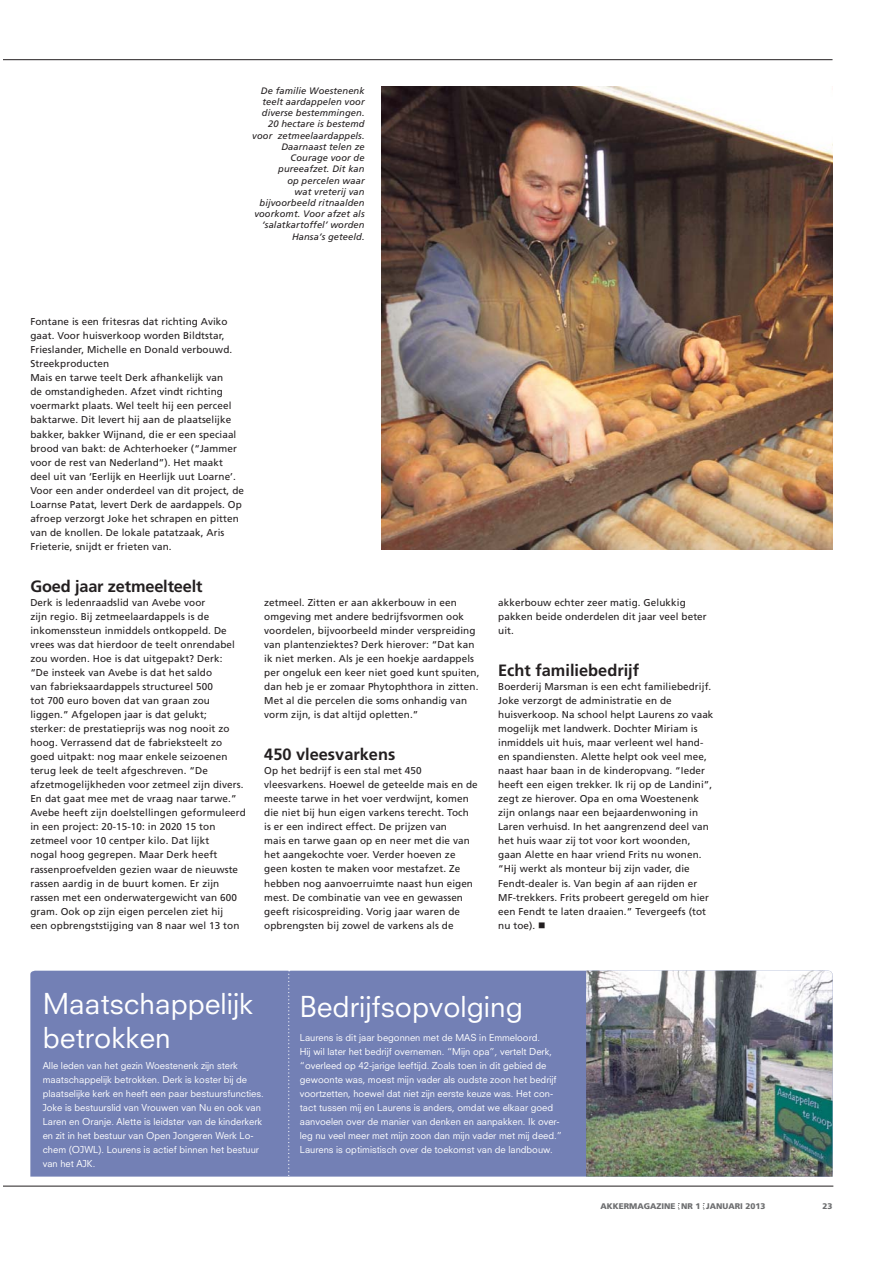
<style>
.page{position:relative;width:893px;height:1263px;background:#fff}
.page>*{position:absolute;margin:0;border:0;box-sizing:border-box;transform-origin:0 0}
.t1{font:28.05px/33.6px "Neuzeit SLT Std";color:#fff}
.t2{font:700 16.35px "Frutiger LT Std";color:#231f20}
.t3{font:9.9px/14.1px "Frutiger LT Std";letter-spacing:.01em;color:#231f20}
.t4{font:9.3px/14.1px "Neuzeit SLT Std";color:#fff}
.t5{font:italic 9.3px/11.2px "Frutiger LT Std";letter-spacing:.01em;color:#231f20;text-align:right}
.t6{font:900 8.25px "Frutiger LT Std";color:#6d6e70}
</style>
<div class="page">
<hr style="left:4px;top:59px;width:828px;height:1px;background:#231f20">
<hr style="left:4px;top:1186px;width:829px;height:1px;background:#231f20">
<img style="left:381px;top:87px;width:451px;height:463px">
<div style="left:30px;top:971px;width:556px;height:206px;background:#7380b5"></div>
<img style="left:586px;top:971px;width:246px;height:206px">
<svg style="left:288px;top:970px;width:2px;height:207px"></svg>
<p class="t5" style="left:252px;top:85px;width:114px">De familie Woestenenk teelt aardappelen voor diverse bestemmingen.<br>20 hectare is bestemd voor zetmeelaardappels.<br>Daarnaast telen ze<br>Courage voor de pureeafzet. Dit kan<br>op percelen waar<br>wat vreterij van bijvoorbeeld ritnaalden voorkomt. Voor afzet als ‘salatkartoffel’ worden<br>Hansa’s geteeld.</p>
<p class="t3" style="left:30px;top:315px;width:215px">Fontane is een fritesras dat richting Aviko gaat. Voor huisverkoop worden Bildtstar, Frieslander, Michelle en Donald verbouwd.<br>Streekproducten<br>Mais en tarwe teelt Derk afhankelijk van<br>de omstandigheden. Afzet vindt richting voermarkt plaats. Wel teelt hij een perceel baktarwe. Dit levert hij aan de plaatselijke bakker, bakker Wijnand, die er een speciaal brood van bakt: de Achterhoeker (“Jammer voor de rest van Nederland”). Het maakt deel uit van ‘Eerlijk en Heerlijk uut Loarne’.<br>Voor een ander onderdeel van dit project, de Loarnse Patat, levert Derk de aardappels. Op afroep verzorgt Joke het schrapen en pitten van de knollen. De lokale patatzaak, Aris Frieterie, snijdt er frieten van.</p>
<h2 class="t2" style="left:30px;top:579px;width:174px">Goed jaar zetmeelteelt</h2>
<p class="t3" style="left:30px;top:596px;width:217px">Derk is ledenraadslid van Avebe voor<br>zijn regio. Bij zetmeelaardappels is de inkomenssteun inmiddels ontkoppeld. De vrees was dat hierdoor de teelt onrendabel zou worden. Hoe is dat uitgepakt? Derk:<br>“De insteek van Avebe is dat het saldo<br>van fabrieksaardappels structureel 500<br>tot 700 euro boven dat van graan zou liggen.” Afgelopen jaar is dat gelukt;<br>sterker: de prestatieprijs was nog nooit zo hoog. Verrassend dat de fabrieksteelt zo goed uitpakt: nog maar enkele seizoenen terug leek de teelt afgeschreven. “De afzetmogelijkheden voor zetmeel zijn divers.<br>En dat gaat mee met de vraag naar tarwe.” Avebe heeft zijn doelstellingen geformuleerd in een project: 20-15-10: in 2020 15 ton zetmeel voor 10 centper kilo. Dat lijkt<br>nogal hoog gegrepen. Maar Derk heeft rassenproefvelden gezien waar de nieuwste rassen aardig in de buurt komen. Er zijn rassen met een onderwatergewicht van 600 gram. Ook op zijn eigen percelen ziet hij<br>een opbrengststijging van 8 naar wel 13 ton</p>
<p class="t3" style="left:264px;top:596px;width:217px">zetmeel. Zitten er aan akkerbouw in een omgeving met andere bedrijfsvormen ook voordelen, bijvoorbeeld minder verspreiding van plantenziektes? Derk hierover: “Dat kan ik niet merken. Als je een hoekje aardappels per ongeluk een keer niet goed kunt spuiten, dan heb je er zomaar Phytophthora in zitten.<br>Met al die percelen die soms onhandig van vorm zijn, is dat altijd opletten.”</p>
<h2 class="t2" style="left:264px;top:748px;width:133px">450 vleesvarkens</h2>
<p class="t3" style="left:264px;top:764px;width:215px">Op het bedrijf is een stal met 450 vleesvarkens. Hoewel de geteelde mais en de meeste tarwe in het voer verdwijnt, komen die niet bij hun eigen varkens terecht. Toch is er een indirect effect. De prijzen van<br>mais en tarwe gaan op en neer met die van het aangekochte voer. Verder hoeven ze geen kosten te maken voor mestafzet. Ze hebben nog aanvoerruimte naast hun eigen mest. De combinatie van vee en gewassen geeft risicospreiding. Vorig jaar waren de opbrengsten bij zowel de varkens als de</p>
<p class="t3" style="left:498px;top:596px;width:210px">akkerbouw echter zeer matig. Gelukkig pakken beide onderdelen dit jaar veel beter uit.</p>
<h2 class="t2" style="left:498px;top:663px;width:143px">Echt familiebedrijf</h2>
<p class="t3" style="left:498px;top:680px;width:217px">Boerderij Marsman is een echt familiebedrijf.<br>Joke verzorgt de administratie en de huisverkoop. Na school helpt Laurens zo vaak mogelijk met landwerk. Dochter Miriam is inmiddels uit huis, maar verleent wel hand&shy;en spandiensten. Alette helpt ook veel mee, naast haar baan in de kinderopvang. “Ieder heeft een eigen trekker. Ik rij op de Landini”, zegt ze hierover. Opa en oma Woestenenk zijn onlangs naar een bejaardenwoning in Laren verhuisd. In het aangrenzend deel van het huis waar zij tot voor kort woonden, gaan Alette en haar vriend Frits nu wonen. “Hij werkt als monteur bij zijn vader, die Fendt-dealer is. Van begin af aan rijden er MF-trekkers. Frits probeert geregeld om hier een Fendt te laten draaien.” Tevergeefs (tot nu toe).</p>
<h1 class="t1" style="left:43px;top:989px;width:212px">Maatschappelijk betrokken</h1>
<p class="t4" style="left:43px;top:1059px;width:223px">Alle leden van het gezin Woestenenk zijn sterk maatschappelijk betrokken. Derk is koster bij de plaatselijke kerk en heeft een paar bestuursfuncties.<br>Joke is bestuurslid van Vrouwen van Nu en ook van Laren en Oranje. Alette is leidster van de kinderkerk en zit in het bestuur van Open Jongeren Werk Lo&shy;chem (OJWL). Lourens is actief binnen het bestuur van het AJK.</p>
<h1 class="t1" style="left:300px;top:991px;width:225px">Bedrijfsopvolging</h1>
<p class="t4" style="left:300px;top:1031px;width:264px">Laurens is dit jaar begonnen met de MAS in Emmeloord.<br>Hij wil later het bedrijf overnemen. “Mijn opa”, vertelt Derk, “overleed op 42-jarige leeftijd. Zoals toen in dit gebied de gewoonte was, moest mijn vader als oudste zoon het bedrijf voortzetten, hoewel dat niet zijn eerste keuze was. Het con&shy;tact tussen mij en Laurens is anders, omdat we elkaar goed aanvoelen over de manier van denken en aanpakken. Ik over&shy;leg nu veel meer met mijn zoon dan mijn vader met mij deed.” Laurens is optimistisch over de toekomst van de landbouw.</p>
<p class="t6" style="left:600px;top:1203px;width:166px">AKKERMAGAZINE NR 1 JANUARI 2013</p>
<p class="t6" style="left:822px;top:1203px;width:12px">23</p>
</div>
